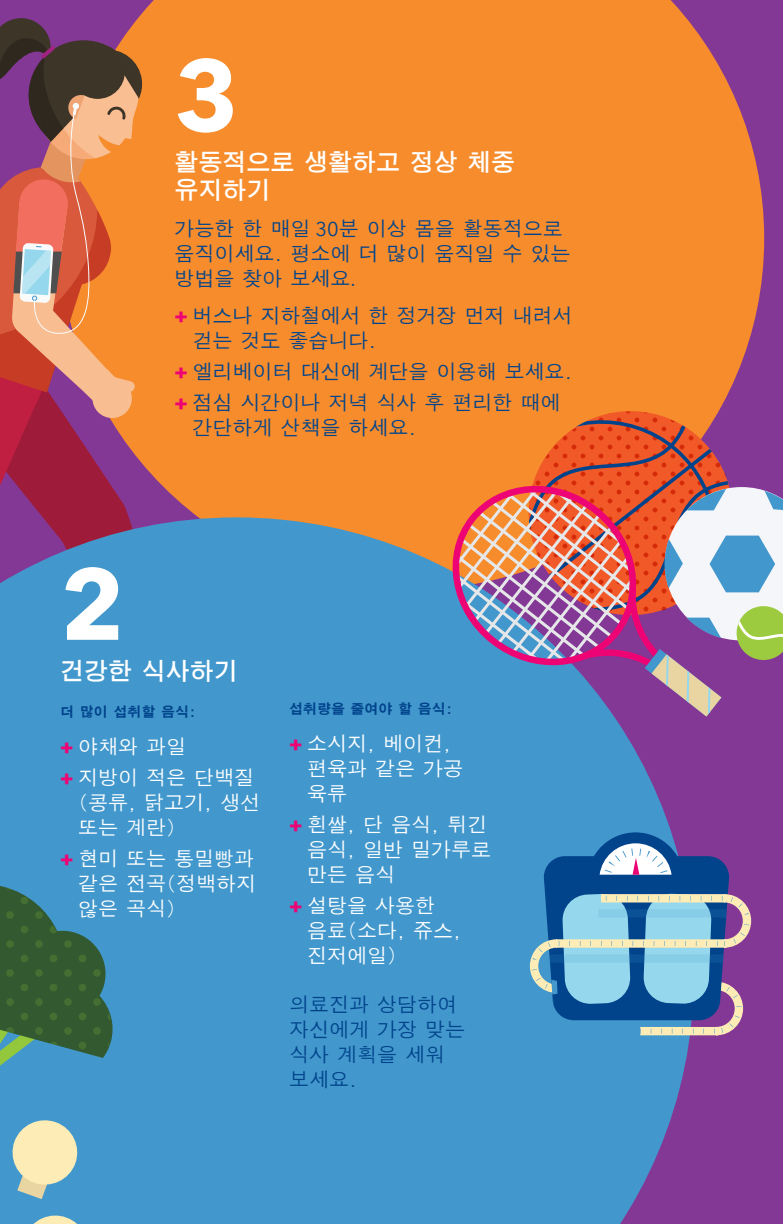
<style>
.page{position:relative;width:783px;height:1224px;background:#843895}
.page>*{position:absolute;margin:0;border:0;box-sizing:border-box;transform-origin:0 0}
.text_subhead{font:700 100px "Avenir Next";color:#fff}
.text_subhead-2{font:600 24px/28px "SM Gothic Std";color:#fff}
.text_bulletList{font:500 20px/25px "SM Gothic Std";color:#fff}
.text_bulletList-2{font:500 20px/25px "SM Gothic Std";color:#01448c}
.text{font:500 20px/25px "SM Gothic Std";color:#01448c}
.text-2{font:700 14px "SM Gothic Std";color:#01448c}
.s1{font-family:"Avenir Next";font-weight:400}
.s2{font-family:"Avenir Next";font-weight:800;color:#ed0373}
</style>
<div class="page">
<div style="left:138px;top:0;width:626px;height:517px;background:#f68c2c"></div>
<svg style="left:0;top:18px;width:265px;height:499px"></svg>
<div style="left:0;top:517px;width:690px;height:707px;background:#4298cd"></div>
<svg style="left:516px;top:398px;width:230px;height:13px;fill:#f68c2c"></svg>
<svg style="left:444px;top:411px;width:339px;height:306px"></svg>
<svg style="left:0;top:876px;width:115px;height:214px"></svg>
<svg style="left:19px;top:1211px;width:73px;height:13px"></svg>
<svg style="left:8px;top:1116px;width:73px;height:83px"></svg>
<svg style="left:527px;top:832px;width:225px;height:207px"></svg>
<p class="text_subhead" style="left:174px;top:9px;width:66px">3</p>
<p class="text_subhead-2" style="left:174px;top:150px;width:342px">활동적으로 생활하고 정상 체중 유지하기</p>
<p class="text" style="left:174px;top:217px;width:397px">가능한 한 매일 <span class="s1">30</span>분 이상 몸을 활동적으로 움직이세요. 평소에 더 많이 움직일 수 있는 방법을 찾아 보세요<span class="s1">.</span></p>
<p class="text_bulletList-2" style="left:192px;top:304px;width:381px;text-indent:-18px"><span class="s2">+</span> 버스나 지하철에서 한 정거장 먼저 내려서 걷는 것도 좋습니다.</p>
<p class="text_bulletList-2" style="left:174px;top:360px;width:399px"><span class="s2">+</span> 엘리베이터 대신에 계단을 이용해 보세요.</p>
<p class="text_bulletList-2" style="left:192px;top:391px;width:369px;text-indent:-18px"><span class="s2">+</span> 점심 시간이나 저녁 식사 후 편리한 때에 간단하게 산책을 하세요.</p>
<p class="text_subhead" style="left:60px;top:518px;width:66px">2</p>
<p class="text_subhead-2" style="left:60px;top:659px;width:179px">건강한 식사하기</p>
<p class="text-2" style="left:60px;top:704px;width:137px">더 많이 섭취할 음식:</p>
<p class="text_bulletList" style="left:60px;top:735px;width:127px"><span class="s2">+</span> 야채와 과일</p>
<p class="text_bulletList" style="left:78px;top:766px;width:184px;text-indent:-18px"><span class="s2">+</span> 지방이 적은 단백질 (콩류, 닭고기, 생선 또는 계란)</p>
<p class="text_bulletList" style="left:78px;top:847px;width:179px;text-align:justify;text-indent:-18px"><span class="s2">+</span> 현미 또는 통밀빵과 같은 전곡(정백하지 않은 곡식)</p>
<p class="text-2" style="left:289px;top:702px;width:165px">섭취량을 줄여야 할 음식:</p>
<p class="text_bulletList" style="left:307px;top:733px;width:157px;text-indent:-18px"><span class="s2">+</span> 소시지, 베이컨, 편육과 같은 가공 육류</p>
<p class="text_bulletList" style="left:307px;top:814px;width:185px;text-indent:-18px"><span class="s2">+</span> 흰쌀, 단 음식, 튀긴 음식, 일반 밀가루로 만든 음식</p>
<p class="text_bulletList" style="left:307px;top:895px;width:155px;text-indent:-18px"><span class="s2">+</span> 설탕을 사용한 음료(소다, 쥬스, 진저에일)</p>
<p class="text" style="left:289px;top:994px;width:177px">의료진과 상담하여 자신에게 가장 맞는 식사 계획을 세워 보세요.</p>
</div>
